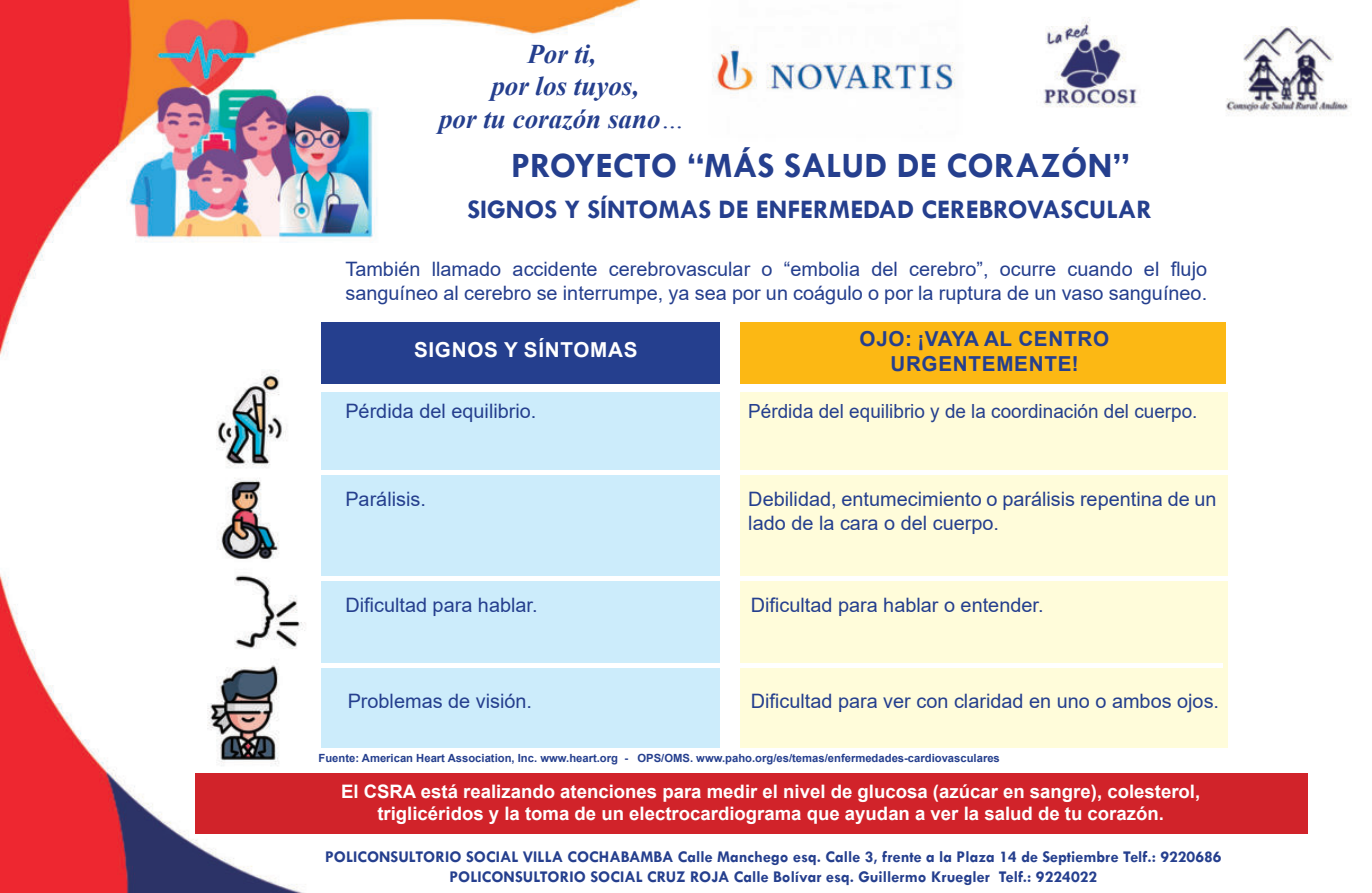
<style>
.page{position:relative;width:1372px;height:893px;background:#fff}
.page>*{position:absolute;margin:0;border:0;box-sizing:border-box;transform-origin:0 0}
.t1{font:700 36px "Tw Cen";color:#253f8e}
.t2{font:700 27px "Tw Cen";color:#253f8e}
.t3{font:italic 700 27px/32.4px "Times New Roman";color:#253f8e;text-align:center}
.t4{font:700 20.7px/24.8px "Arial";letter-spacing:.035em;color:#253f8e;text-align:center}
.t5{font:700 20.7px "Arial";letter-spacing:.035em;color:#fff}
.t6{font:19.8px/23.8px "Arial";color:#253f8e}
.t7{font:19.57px "Arial";color:#253f8e}
.t8{font:700 18.68px/22.3px "Arial";color:#fff;text-align:center}
.t9{font:700 16.43px/19.8px "Tw Cen";color:#253f8e;text-align:center}
.t10{font:700 11.25px "Arial";color:#253f8e}
.s1{font-weight:400}
</style>
<div class="page">
<img style="left:0;top:0;width:1349px;height:893px">
<div style="left:195px;top:773px;width:1112px;height:61px;background:#d1232a"></div>
<div style="left:321px;top:392px;width:398px;height:356px;background:#ccecfb"></div>
<div style="left:740px;top:392px;width:488px;height:356px;background:#fffcda"></div>
<div style="left:321px;top:322px;width:398px;height:61px;background:#253f8e"></div>
<div style="left:740px;top:322px;width:485px;height:61px;background:#fcb814"></div>
<hr style="left:318px;top:470px;width:910px;height:4px;background:#fff">
<hr style="left:318px;top:577px;width:910px;height:4px;background:#fff">
<hr style="left:313px;top:663px;width:909px;height:4px;background:#fff">
<h2 class="t3" style="left:439px;top:40px;width:247px">Por ti,<br>por los tuyos,<br>por tu corazón sano<span class="s1">…</span></h2>
<h1 class="t1" style="left:511px;top:153px;width:620px">PROYECTO “MÁS SALUD DE CORAZÓN”</h1>
<h2 class="t2" style="left:467px;top:201px;width:686px">SIGNOS Y SÍNTOMAS DE ENFERMEDAD CEREBROVASCULAR</h2>
<p class="t6" style="left:345px;top:257px;width:863px">También llamado accidente cerebrovascular o “embolia del cerebro”, ocurre cuando el 昀氀ujo sanguíneo al cerebro se interrumpe, ya sea por un coágulo o por la ruptura de un vaso sanguíneo.</p>
<p class="t5" style="left:414px;top:342px;width:225px">SIGNOS Y SÍNTOMAS</p>
<p class="t4" style="left:859px;top:328px;width:251px">OJO: ¡VAYA AL CENTRO<br>URGENTEMENTE!</p>
<p class="t6" style="left:345px;top:401px;width:193px">Pérdida del equilibrio.</p>
<p class="t7" style="left:748px;top:404px;width:450px">Pérdida del equilibrio y de la coordinación del cuerpo.</p>
<p class="t6" style="left:345px;top:489px;width:82px">Parálisis.</p>
<p class="t6" style="left:748px;top:489px;width:470px">Debilidad, entumecimiento o parálisis repentina de un lado de la cara o del cuerpo.</p>
<p class="t6" style="left:345px;top:593px;width:194px">Di昀椀cultad para hablar.</p>
<p class="t6" style="left:750px;top:593px;width:294px">Di昀椀cultad para hablar o entender.</p>
<p class="t6" style="left:347px;top:691px;width:186px">Problemas de visión.</p>
<p class="t6" style="left:750px;top:689px;width:470px">Di昀椀cultad para ver con claridad en uno o ambos ojos.</p>
<p class="t10" style="left:318px;top:754px;width:683px">Fuente: American Heart Association, Inc. www.heart.org - OPS/OMS. www.paho.org/es/temas/enfermedades-cardiovasculares</p>
<p class="t8" style="left:341px;top:782px;width:860px">El CSRA está realizando atenciones para medir el nivel de glucosa (azúcar en sangre), colesterol, triglicéridos y la toma de un electrocardiograma que ayudan a ver la salud de tu corazón.</p>
<p class="t9" style="left:325px;top:848px;width:898px">POLICONSULTORIO SOCIAL VILLA COCHABAMBA Calle Manchego esq. Calle 3, frente a la Plaza 14 de Septiembre Telf.: 9220686<br>POLICONSULTORIO SOCIAL CRUZ ROJA Calle Bolívar esq. Guillermo Kruegler Telf.: 9224022</p>
</div>
